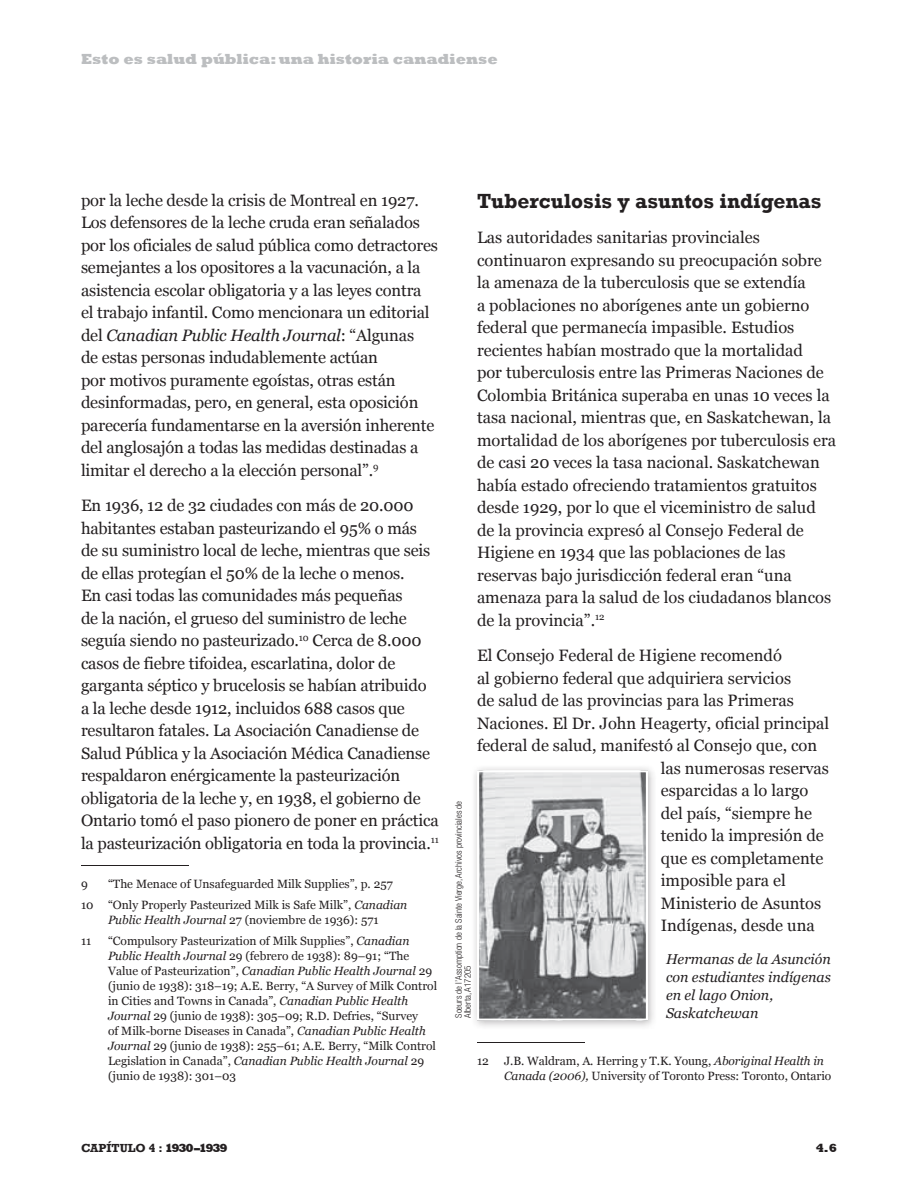
<style>
.page{position:relative;width:918px;height:1188px;background:#fff}
.page>*{position:absolute;margin:0;border:0;box-sizing:border-box;transform-origin:0 0}
.sub1{font:700 21px "Rockwell";color:#231f20}
.body_37005_printable{font:16.5px/22.5px "Georgia";color:#231f20}
.endnotes{font:16.5px/22.5px "Georgia";letter-spacing:-.01em;color:#231f20}
.t1{font:800 15px "Rockwell";color:#bcbec0}
.caption_37005_printa{font:italic 14.25px/18px "Georgia";color:#231f20;text-align:justify}
.endnotes-2{font:12px/15px "Georgia";color:#231f20}
.t2{font:700 12px "Rockwell";color:#231f20}
.t3{font:800 12px "Rockwell";color:#231f20}
.photo_credit_37005_E{font:300 condensed 9px/9px "Helvetica Neue";color:#231f20}
.s1{font-style:italic}
.s2{font-weight:800}
</style>
<div class="page">
<hr style="left:81px;top:865px;width:108px;height:1px;background:#231f20">
<hr style="left:477px;top:1042px;width:108px;height:1px;background:#231f20">
<div style="left:470px;top:763px;width:188px;height:267px;background:#231f20;opacity:.3"></div>
<img style="left:480px;top:773px;width:165px;height:245px">
<div style="left:477px;top:770px;width:171px;height:251px;border:2px solid #fff"></div>
<p class="t1" style="left:81px;top:51px;width:418px">Esto es salud pública: una historia canadiense</p>
<p class="endnotes" style="left:81px;top:189px;width:358px">por la leche desde la crisis de Montreal en 1927.<br>Los defensores de la leche cruda eran señalados por los oficiales de salud pública como detractores semejantes a los opositores a la vacunación, a la asistencia escolar obligatoria y a las leyes contra el trabajo infantil. Como mencionara un editorial del <span class="s1">Canadian Public Health Journal</span>: “Algunas<br>de estas personas indudablemente actúan<br>por motivos puramente egoístas, otras están desinformadas, pero, en general, esta oposición parecería fundamentarse en la aversión inherente del anglosajón a todas las medidas destinadas a limitar el derecho a la elección personal”. <sup>9</sup></p>
<p class="body_37005_printable" style="left:81px;top:495px;width:359px">En 1936, 12 de 32 ciudades con más de 20.000 habitantes estaban pasteurizando el 95% o más<br>de su suministro local de leche, mientras que seis de ellas protegían el 50% de la leche o menos.<br>En casi todas las comunidades más pequeñas<br>de la nación, el grueso del suministro de leche seguía siendo no pasteurizado. <sup>10</sup> Cerca de 8.000 casos de fiebre tifoidea, escarlatina, dolor de garganta séptico y brucelosis se habían atribuido a la leche desde 1912, incluidos 688 casos que resultaron fatales. La Asociación Canadiense de Salud Pública y la Asociación Médica Canadiense respaldaron enérgicamente la pasteurización obligatoria de la leche y, en 1938, el gobierno de Ontario tomó el paso pionero de poner en práctica la pasteurización obligatoria en toda la provincia. <sup>11</sup></p>
<p class="endnotes-2" style="left:81px;top:877px;width:8px">9</p>
<p class="endnotes-2" style="left:108px;top:877px;width:286px">“The Menace of Unsafeguarded Milk Supplies”, p. 257</p>
<p class="endnotes-2" style="left:81px;top:898px;width:328px;text-align:center">10 “Only Properly Pasteurized Milk is Safe Milk”, <span class="s1">Canadian<br>Public Health Journal</span> 27 (noviembre de 1936): 571</p>
<p class="endnotes-2" style="left:81px;top:934px;width:12px">11</p>
<p class="endnotes-2" style="left:108px;top:934px;width:331px">“Compulsory Pasteurization of Milk Supplies”, <span class="s1">Canadian Public Health Journal</span> 29 (febrero de 1938): 89–91; “The Value of Pasteurization”, <span class="s1">Canadian Public Health Journal</span> 29 (junio de 1938): 318–19; A.E. Berry, “A Survey of Milk Control in Cities and Towns in Canada”, <span class="s1">Canadian Public Health Journal</span> 29 (junio de 1938): 305–09; R.D. Defries, “Survey<br>of Milk-borne Diseases in Canada”, <span class="s1">Canadian Public Health Journal</span> 29 (junio de 1938): 255–61; A.E. Berry, “Milk Control Legislation in Canada”, <span class="s1">Canadian Public Health Journal</span> 29 (junio de 1938): 301–03</p>
<p class="sub1" style="left:477px;top:188px;width:346px">Tuberculosis y asuntos indígenas</p>
<p class="body_37005_printable" style="left:477px;top:227px;width:361px">Las autoridades sanitarias provinciales continuaron expresando su preocupación sobre la amenaza de la tuberculosis que se extendía<br>a poblaciones no aborígenes ante un gobierno federal que permanecía impasible. Estudios recientes habían mostrado que la mortalidad<br>por tuberculosis entre las Primeras Naciones de Colombia Británica superaba en unas 10 veces la tasa nacional, mientras que, en Saskatchewan, la mortalidad de los aborígenes por tuberculosis era de casi 20 veces la tasa nacional. Saskatchewan había estado ofreciendo tratamientos gratuitos desde 1929, por lo que el viceministro de salud de la provincia expresó al Consejo Federal de Higiene en 1934 que las poblaciones de las reservas bajo jurisdicción federal eran “una amenaza para la salud de los ciudadanos blancos de la provincia”. <sup>12</sup></p>
<p class="body_37005_printable" style="left:477px;top:644px;width:306px">El Consejo Federal de Higiene recomendó</p>
<p class="body_37005_printable" style="left:477px;top:667px;width:316px">al gobierno federal que adquiriera servicios</p>
<p class="body_37005_printable" style="left:477px;top:689px;width:318px">de salud de las provincias para las Primeras</p>
<p class="body_37005_printable" style="left:477px;top:712px;width:354px">Naciones. El Dr. John Heagerty, oficial principal</p>
<p class="body_37005_printable" style="left:477px;top:734px;width:342px">federal de salud, manifestó al Consejo que, con</p>
<p class="body_37005_printable" style="left:661px;top:757px;width:170px">las numerosas reservas</p>
<p class="body_37005_printable" style="left:661px;top:779px;width:149px">esparcidas a lo largo</p>
<p class="body_37005_printable" style="left:661px;top:802px;width:153px">del país, “siempre he</p>
<p class="body_37005_printable" style="left:661px;top:824px;width:165px">tenido la impresión de</p>
<p class="body_37005_printable" style="left:661px;top:847px;width:164px">que es completamente</p>
<p class="body_37005_printable" style="left:661px;top:869px;width:127px">imposible para el</p>
<p class="body_37005_printable" style="left:661px;top:892px;width:162px">Ministerio de Asuntos</p>
<p class="body_37005_printable" style="left:661px;top:914px;width:156px">Indígenas, desde una</p>
<p class="photo_credit_37005_E" style="left:454px;top:1018px;width:218px;rotate:-90deg">Soeurs de l’Assomption de la Sainte Vierge, Archivos provinciales de<br>Alberta, A17205</p>
<p class="caption_37005_printa" style="left:666px;top:950px;width:166px">Hermanas de la Asunción con estudiantes indígenas en el lago Onion,</p>
<p class="caption_37005_printa" style="left:666px;top:1004px;width:94px">Saskatchewan</p>
<p class="endnotes-2" style="left:477px;top:1054px;width:13px">12</p>
<p class="endnotes-2" style="left:504px;top:1054px;width:329px">J.B. Waldram, A. Herring y T.K. Young, <span class="s1">Aboriginal Health in<br>Canada (2006),</span> University of Toronto Press: Toronto, Ontario</p>
<p class="t2" style="left:81px;top:1141px;width:148px">CAPÍTULO 4 : <span class="s2">1930–1939</span></p>
<p class="t3" style="left:816px;top:1141px;width:23px">4.6</p>
</div>
